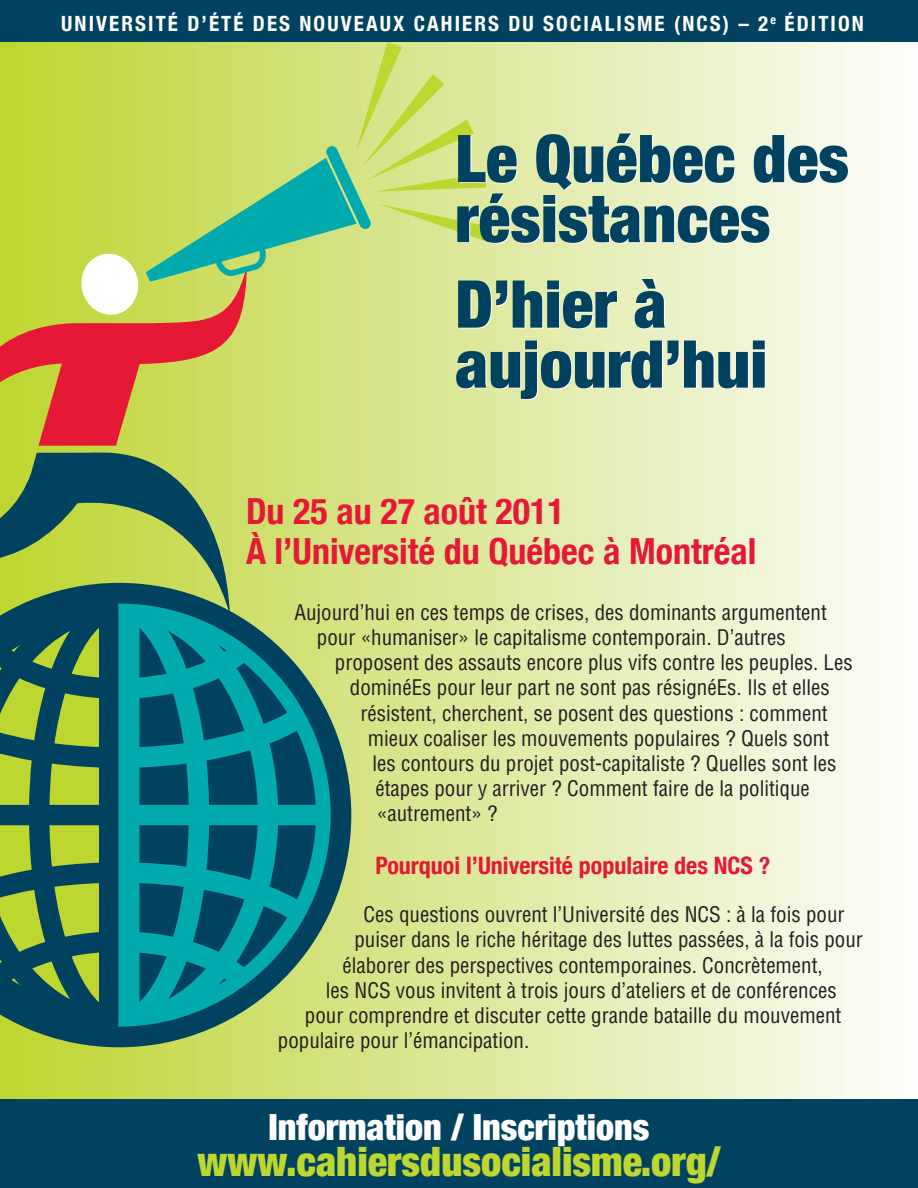
<style>
.page{position:relative;width:918px;height:1188px;background:#fff}
.page>*{position:absolute;margin:0;border:0;box-sizing:border-box;transform-origin:0 0}
.t1{font:900 condensed 66px/60px "Helvetica Neue";color:#004260}
.t2{font:900 condensed 40.5px "Helvetica Neue";color:#bed630}
.t3{font:700 condensed 36px "Helvetica Neue";color:#e51836}
.t4{font:900 condensed 36px "Helvetica Neue";color:#fff}
.t5{font:700 condensed 24px "Helvetica Neue";color:#e51836}
.t6{font:condensed 21px "Helvetica";color:#231f20}
.t7{font:700 condensed 21px "Helvetica Neue";letter-spacing:.1em;color:#fff}
</style>
<div class="page">
<div style="left:0;top:0;width:918px;height:1152px;background:linear-gradient(to right,#bdd432,#fcfdfd)"></div>
<svg style="left:0;top:453px;width:230px;height:130px;background:#759b54"></svg>
<svg style="left:0;top:266px;width:247px;height:185px;background:#d28942"></svg>
<svg style="left:0;top:583px;width:351px;height:464px;background:#348672"></svg>
<svg style="left:78px;top:42px;width:408px;height:276px;background:#beda77"></svg>
<div style="left:0;top:1099px;width:918px;height:89px;background:#004260"></div>
<div style="left:0;top:0;width:918px;height:42px;background:#004260"></div>
<p class="t7" style="left:61px;top:10px;width:802px">Université d’été des Nouveaux Cahiers du socialisme (NCS) – 2<sup>e</sup> édition</p>
<p class="t1" style="left:455px;top:128px;width:395px">Le Québec des résistances</p>
<p class="t1" style="left:455px;top:273px;width:314px">D’hier à aujourd’hui</p>
<p class="t3" style="left:246px;top:489px;width:320px">Du 25 au 27 août 2011</p>
<p class="t3" style="left:246px;top:529px;width:512px">À l’Université du Québec à Montréal</p>
<p class="t6" style="left:294px;top:599px;width:534px">Aujourd’hui en ces temps de crises, des dominants argumentent</p>
<p class="t6" style="left:317px;top:624px;width:470px">pour «humaniser» le capitalisme contemporain. D’autres</p>
<p class="t6" style="left:335px;top:649px;width:519px">proposent des assauts encore plus vifs contre les peuples. Les</p>
<p class="t6" style="left:350px;top:675px;width:481px">dominéEs pour leur part ne sont pas résignéEs. Ils et elles</p>
<p class="t6" style="left:360px;top:700px;width:469px">résistent, cherchent, se posent des questions : comment</p>
<p class="t6" style="left:368px;top:725px;width:463px">mieux coaliser les mouvements populaires ? Quels sont</p>
<p class="t6" style="left:372px;top:750px;width:466px">les contours du projet post-capitaliste ? Quelles sont les</p>
<p class="t6" style="left:375px;top:775px;width:436px">étapes pour y arriver ? Comment faire de la politique</p>
<p class="t6" style="left:377px;top:801px;width:122px">«autrement» ?</p>
<p class="t5" style="left:375px;top:851px;width:396px">Pourquoi l’Université populaire des NCS ?</p>
<p class="t6" style="left:363px;top:901px;width:483px">Ces questions ouvrent l’Université des NCS : à la fois pour</p>
<p class="t6" style="left:354px;top:927px;width:510px">puiser dans le riche héritage des luttes passées, à la fois pour</p>
<p class="t6" style="left:342px;top:952px;width:482px">élaborer des perspectives contemporaines. Concrètement,</p>
<p class="t6" style="left:326px;top:977px;width:512px">les NCS vous invitent à trois jours d’ateliers et de conférences</p>
<p class="t6" style="left:305px;top:1002px;width:538px">pour comprendre et discuter cette grande bataille du mouvement</p>
<p class="t6" style="left:278px;top:1027px;width:253px">populaire pour l’émancipation.</p>
<p class="t4" style="left:269px;top:1105px;width:382px">Information / Inscriptions</p>
<p class="t2" style="left:198px;top:1137px;width:524px">www.cahiersdusocialisme.org/</p>
</div>
